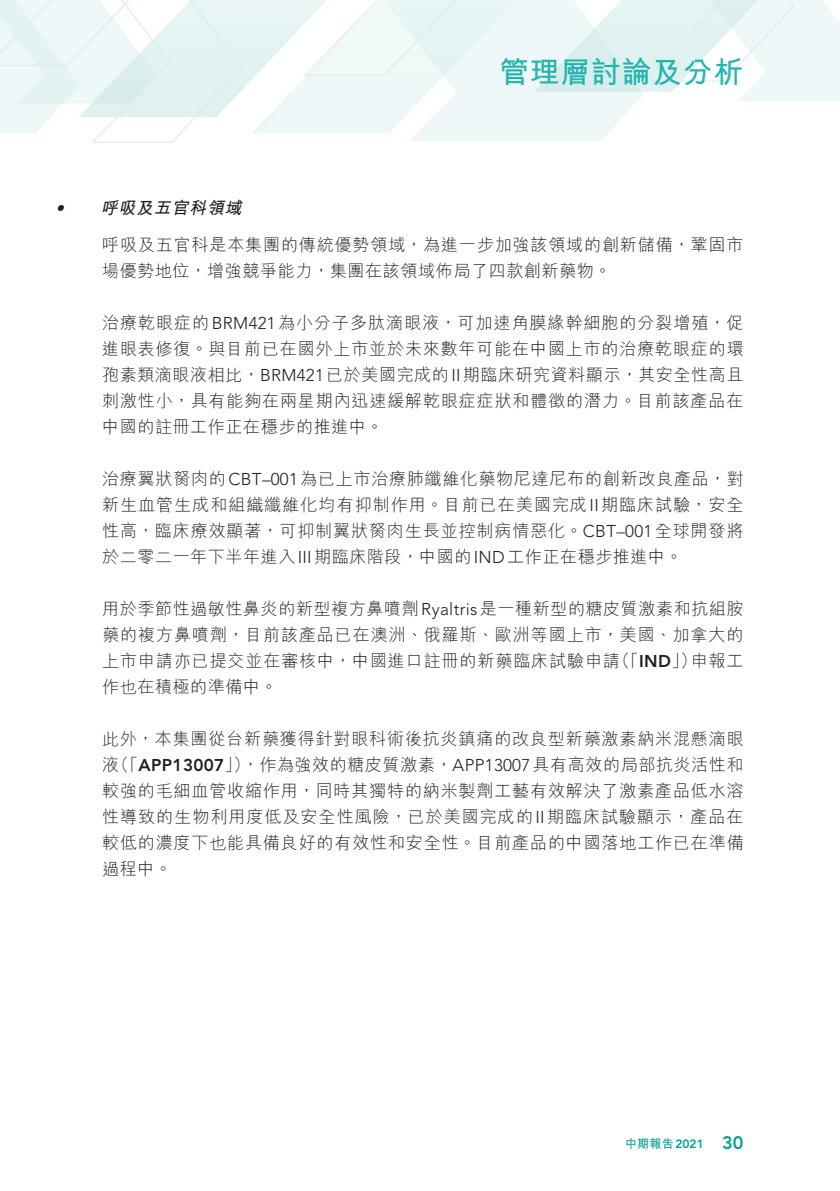
<style>
.page{position:relative;width:840px;height:1191px;background:#fff}
.page>*{position:absolute;margin:0;border:0;box-sizing:border-box;transform-origin:0 0}
.t1{font:700 30px "M Hei HK";letter-spacing:.02em;color:#22b4ae}
.t2{font:800 18px "Avenir LT Std";color:#009f94}
._00_txt{font:300 17px/26px "M Hei HK";letter-spacing:.05em;color:#231f20}
._00_txt-2{font:800 17px "Avenir LT Std";letter-spacing:.02em;color:#231f20}
._03_H3{font:italic 700 17px "M Hei HK";color:#231f20}
._03_H3-2{font:italic 800 17px "Avenir LT Std";color:#231f20}
.t3{font:700 12px "M Hei HK";color:#009f94}
.s1{font-family:"Avenir LT Std"}
.s2{font-family:"Avenir LT Std";font-weight:800}
.s3{font-family:"M Hei HK";font-weight:300}
</style>
<div class="page">
<img style="left:0;top:0;width:839px;height:143px">
<h1 class="t1" style="left:498px;top:51px;width:246px">管理層討論及分析</h1>
<p class="_03_H3-2" style="left:55px;top:198px;width:14px">•</p>
<p class="_03_H3" style="left:101px;top:195px;width:147px">呼吸及五官科領域</p>
<p class="_00_txt" style="left:102px;top:231px;width:642px">呼吸及五官科是本集團的傳統優勢領域，為進一步加強該領域的創新儲備，鞏固市場優勢地位，增強競爭能力，集團在該領域佈局了四款創新藥物。</p>
<p class="_00_txt" style="left:102px;top:309px;width:642px;text-align:justify">治療乾眼症的<span class="s1">BRM421</span>為小分子多肽滴眼液，可加速角膜緣幹細胞的分裂增殖，促進眼表修復。與目前已在國外上市並於未來數年可能在中國上市的治療乾眼症的環孢素類滴眼液相比，<span class="s1">BRM421</span>已於美國完成的<span class="s1">II</span>期臨床研究資料顯示，其安全性高且刺激性小，具有能夠在兩星期內迅速緩解乾眼症症狀和體徵的潛力。目前該產品在中國的註冊工作正在穩步的推進中。</p>
<p class="_00_txt" style="left:102px;top:465px;width:642px;text-align:justify">治療翼狀胬肉的<span class="s1">CBT–001</span>為已上市治療肺纖維化藥物尼達尼布的創新改良產品，對新生血管生成和組織纖維化均有抑制作用。目前已在美國完成<span class="s1">II</span>期臨床試驗，安全性高，臨床療效顯著，可抑制翼狀胬肉生長並控制病情惡化。<span class="s1">CBT–001</span>全球開發將於二零二一年下半年進入<span class="s1">III</span>期臨床階段，中國的<span class="s1">IND</span>工作正在穩步推進中。</p>
<p class="_00_txt" style="left:102px;top:595px;width:642px;text-align:right">用於季節性過敏性鼻炎的新型複方鼻噴劑<span class="s1">Ryaltris</span>是一種新型的糖皮質激素和抗組胺藥的複方鼻噴劑，目前該產品已在澳洲、俄羅斯、歐洲等國上市，美國、加拿大的申報工</p>
<p class="_00_txt" style="left:612px;top:647px;width:86px">（「<span class="s2">IND</span>」）</p>
<p class="_00_txt" style="left:102px;top:647px;width:519px">上市申請亦已提交並在審核中，中國進口註冊的新藥臨床試驗申請作也在積極的準備中。</p>
<p class="_00_txt" style="left:102px;top:725px;width:642px;text-align:right">此外，本集團從台新藥獲得針對眼科術後抗炎鎮痛的改良型新藥激素納米混懸滴眼，作為強效的糖皮質激素，<span class="s1">APP13007</span>具有高效的局部抗炎活性和</p>
<p class="_00_txt-2" style="left:112px;top:755px;width:139px"><span class="s3">（「</span>APP13007<span class="s3">」）</span></p>
<p class="_00_txt" style="left:102px;top:751px;width:642px">液<br>較強的毛細血管收縮作用，同時其獨特的納米製劑工藝有效解決了激素產品低水溶性導致的生物利用度低及安全性風險，已於美國完成的<span class="s1">II</span>期臨床試驗顯示，產品在較低的濃度下也能具備良好的有效性和安全性。目前產品的中國落地工作已在準備過程中。</p>
<p class="t3" style="left:624px;top:1134px;width:80px">中期報告<span class="s2">2021</span></p>
<p class="t2" style="left:721px;top:1132px;width:23px">30</p>
</div>
